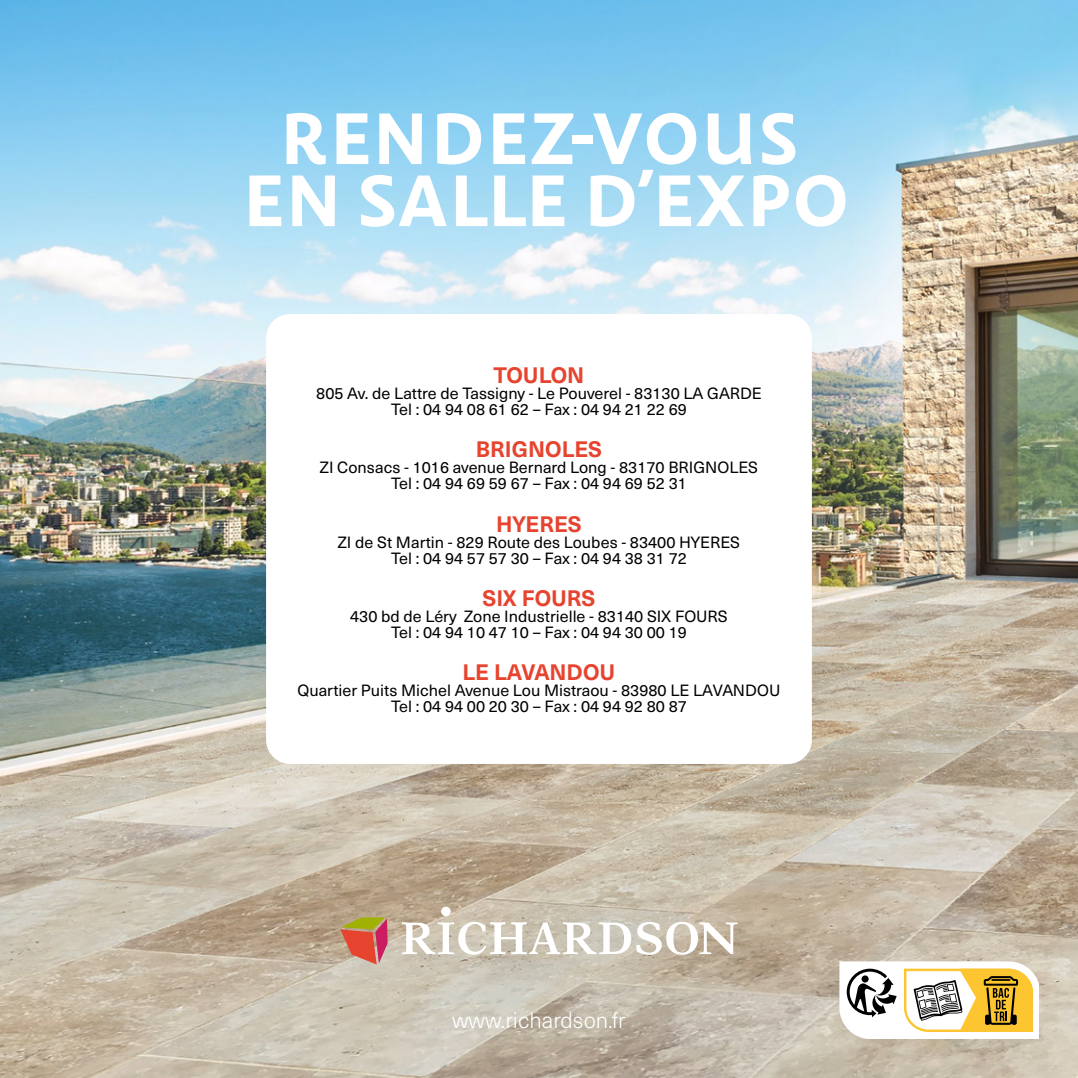
<style>
.page{position:relative;width:1078px;height:1078px;background:#fff}
.page>*{position:absolute;margin:0;border:0;box-sizing:border-box;transform-origin:0 0}
.t1{font:700 72px "Carolineale";letter-spacing:-.005em;color:#fff}
.Style_de_paragraphe_1{font:700 22px "Neue Haas Unica W1 G";color:#e7442f}
.t2{font:300 22px "Neue Haas Unica W1 G";color:#fff}
.Style_de_paragraphe_1-2{font:16px/16px "Neue Haas Unica W1 G";color:#000;text-align:center}
</style>
<div class="page">
<img style="left:0;top:0;width:1077px;height:1077px">
<svg style="left:340px;top:916px;width:47px;height:48px"></svg>
<div style="left:441px;top:906px;width:9px;height:10px;background:#fff;border-radius:50%"></div>
<svg style="left:402px;top:921px;width:335px;height:33px"></svg>
<svg style="left:839px;top:961px;width:199px;height:77px"></svg>
<div style="left:266px;top:314px;width:545px;height:449px;background:#fff;border-radius:24px"></div>
<p class="t1" style="left:279px;top:82px;width:521px">RENDEZ-VOUS</p>
<p class="t1" style="left:242px;top:144px;width:610px">EN SALLE D’EXPO</p>
<p class="Style_de_paragraphe_1" style="left:493px;top:358px;width:92px">TOULON</p>
<p class="Style_de_paragraphe_1-2" style="left:316px;top:384px;width:447px">805 Av. de Lattre de Tassigny - Le Pouverel - 83130 LA GARDE<br>Tel : 04 94 08 61 62 – Fax : 04 94 21 22 69</p>
<p class="Style_de_paragraphe_1" style="left:476px;top:432px;width:127px">BRIGNOLES</p>
<p class="Style_de_paragraphe_1-2" style="left:320px;top:458px;width:439px">ZI Consacs - 1016 avenue Bernard Long - 83170 BRIGNOLES<br>Tel : 04 94 69 59 67 – Fax : 04 94 69 52 31</p>
<p class="Style_de_paragraphe_1" style="left:496px;top:507px;width:87px">HYERES</p>
<p class="Style_de_paragraphe_1-2" style="left:338px;top:533px;width:404px">ZI de St Martin - 829 Route des Loubes - 83400 HYERES<br>Tel : 04 94 57 57 30 – Fax : 04 94 38 31 72</p>
<p class="Style_de_paragraphe_1" style="left:482px;top:581px;width:114px">SIX FOURS</p>
<p class="Style_de_paragraphe_1-2" style="left:350px;top:607px;width:379px">430 bd de Léry Zone Industrielle - 83140 SIX FOURS<br>Tel : 04 94 10 47 10 – Fax : 04 94 30 00 19</p>
<p class="Style_de_paragraphe_1" style="left:462px;top:655px;width:154px">LE LAVANDOU</p>
<p class="Style_de_paragraphe_1-2" style="left:297px;top:681px;width:484px">Quartier Puits Michel Avenue Lou Mistraou - 83980 LE LAVANDOU<br>Tel : 04 94 00 20 30 – Fax : 04 94 92 80 87</p>
<p class="t2" style="left:452px;top:1004px;width:175px">www.richardson.fr</p>
</div>
